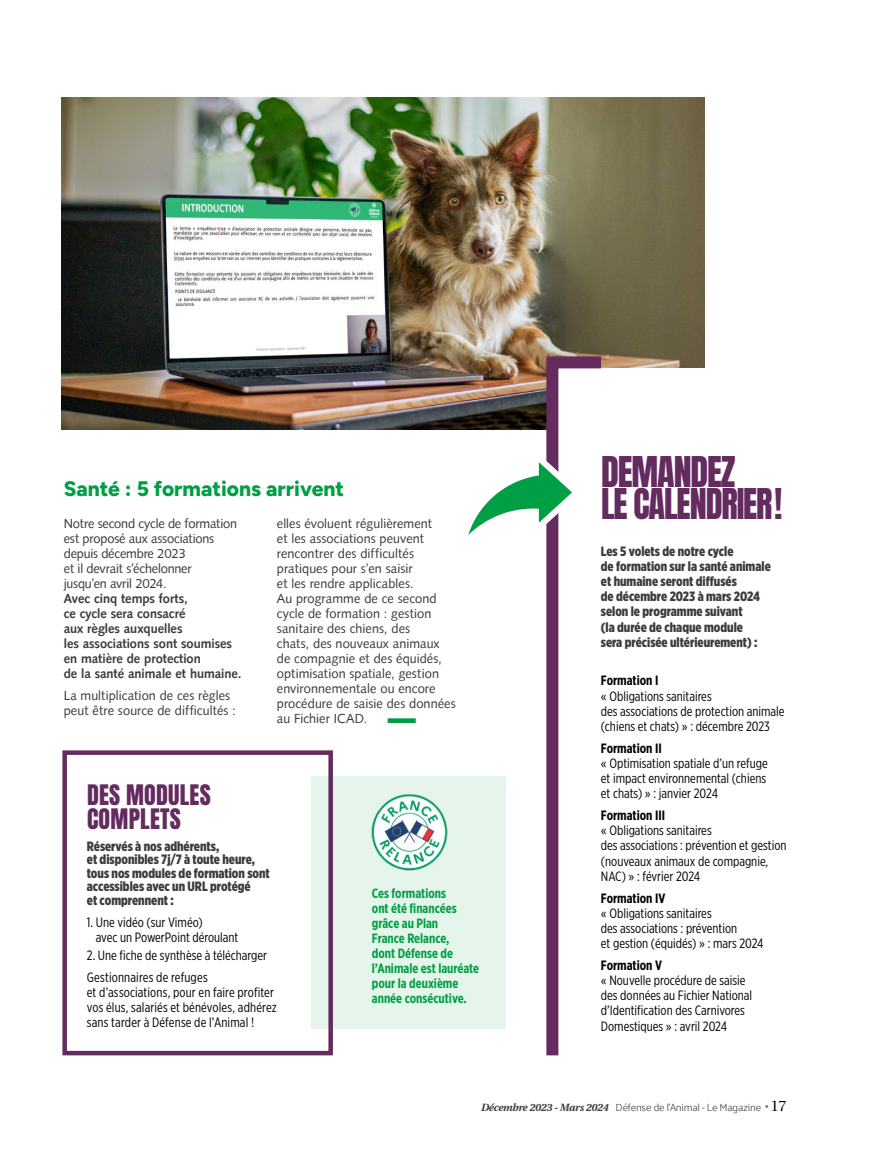
<style>
.page{position:relative;width:893px;height:1149px;background:#fff}
.page>*{position:absolute;margin:0;border:0;box-sizing:border-box;transform-origin:0 0}
.t1{font:36px/31.5px "Anton";letter-spacing:-.03em;color:#632b5e}
.t2{font:24px/24px "Anton";letter-spacing:.01em;color:#632b5e}
.t3{font:800 21px "Figtree";color:#009e45}
.t4{font:13.5px/15px "Gotham X Narrow";color:#000}
.t5{font:13.5px/15px "Syntax D";letter-spacing:.01em;color:#3c3c3b}
.t6{font:900 13.5px/15px "Gotham X Narrow";color:#3c3c3b}
.t7{font:500 13.5px/15px "Syntax D";color:#3c3c3b}
.t8{font:700 13.5px/15px "Gotham X Narrow";color:#009e45}
.t9{font:13.5px/15px "Syntax D";letter-spacing:-.01em;color:#3c3c3b}
.t10{font:700 13.5px "Gotham X Narrow";color:#000}
.t11{font:300 10.5px "Palanquin";letter-spacing:-.02em;color:#3c3c3b}
.t12{font:6.75px "Zapf Dingbats ITC";color:#009e45;scale:6 1}
.s1{font-family:"Heuristica";font-weight:700;font-style:italic}
.s2{font-size:13.5px}
.s3{font-family:"Heuristica";font-weight:400;font-size:15px;color:#000}
</style>
<div class="page">
<img style="left:61px;top:98px;width:643px;height:331px">
<div style="left:550px;top:368px;width:343px;height:780px;background:#fff"></div>
<svg style="left:540px;top:350px;width:73px;height:706px"></svg>
<div style="left:312px;top:776px;width:194px;height:252px;background:#e6f5ec"></div>
<div style="left:62px;top:750px;width:271px;height:304px;border:4px solid #632b5e"></div>
<img style="left:371px;top:794px;width:77px;height:77px">
<svg style="left:468px;top:441px;width:117px;height:127px"></svg>
<h3 class="t3" style="left:64px;top:475px;width:282px">Santé : 5 formations arrivent</h3>
<p class="t9" style="left:64px;top:515px;width:175px">Notre second cycle de formation est proposé aux associations depuis décembre 2023<br>et il devrait s’échelonner jusqu’en avril 2024.</p>
<p class="t7" style="left:64px;top:590px;width:179px">Avec cinq temps forts,<br>ce cycle sera consacré<br>aux règles auxquelles<br>les associations sont soumises en matière de protection<br>de la santé animale et humaine.</p>
<p class="t5" style="left:64px;top:688px;width:173px">La multiplication de ces règles peut être source de difficultés :</p>
<p class="t5" style="left:277px;top:515px;width:180px">elles évoluent régulièrement<br>et les associations peuvent rencontrer des difficultés pratiques pour s’en saisir<br>et les rendre applicables.<br>Au programme de ce second cycle de formation : gestion sanitaire des chiens, des<br>chats, des nouveaux animaux de compagnie et des équidés, optimisation spatiale, gestion environnementale ou encore procédure de saisie des données au Fichier ICAD.</p>
<p class="t12" style="left:387px;top:717px;width:7px">■</p>
<h2 class="t2" style="left:87px;top:784px;width:125px">DES MODULES<br>COMPLETS</h2>
<p class="t6" style="left:87px;top:839px;width:184px;line-height:13.5px">Réservés à nos adhérents,<br>et disponibles 7j/7 à toute heure, tous nos modules de formation sont accessibles avec un URL protégé<br>et comprennent :</p>
<p class="t4" style="left:96px;top:914px;width:144px;text-indent:-9px">1. Une vidéo (sur Viméo)<br>avec un PowerPoint déroulant</p>
<p class="t4" style="left:87px;top:943px;width:182px;line-height:22.5px">2. Une fiche de synthèse à télécharger<br>Gestionnaires de refuges</p>
<p class="t4" style="left:87px;top:984px;width:192px">et d’associations, pour en faire profiter vos élus, salariés et bénévoles, adhérez sans tarder à Défense de l’Animal !</p>
<p class="t8" style="left:372px;top:885px;width:109px">Ces formations<br>ont été financées grâce au Plan<br>France Relance,<br>dont Défense de l’Animale est lauréate pour la deuxième année consécutive.</p>
<h1 class="t1" style="left:601px;top:459px;width:183px">DEMANDEZ<br>LE CALENDRIER!</h1>
<p class="t6" style="left:601px;top:544px;width:171px">Les 5 volets de notre cycle<br>de formation sur la santé animale et humaine seront diffusés<br>de décembre 2023 à mars 2024 selon le programme suivant<br>(la durée de chaque module<br>sera précisée ultérieurement) :</p>
<p class="t10" style="left:601px;top:672px;width:59px">Formation I</p>
<p class="t4" style="left:601px;top:687px;width:185px">« Obligations sanitaires<br>des associations de protection animale (chiens et chats) » : décembre 2023</p>
<p class="t10" style="left:601px;top:739px;width:62px">Formation II</p>
<p class="t4" style="left:601px;top:755px;width:168px">« Optimisation spatiale d’un refuge et impact environnemental (chiens et chats) » : janvier 2024</p>
<p class="t10" style="left:601px;top:807px;width:66px">Formation III</p>
<p class="t4" style="left:601px;top:822px;width:187px">« Obligations sanitaires<br>des associations : prévention et gestion (nouveaux animaux de compagnie,<br>NAC) » : février 2024</p>
<p class="t10" style="left:601px;top:889px;width:66px">Formation IV</p>
<p class="t4" style="left:601px;top:905px;width:164px">« Obligations sanitaires<br>des associations : prévention<br>et gestion (équidés) » : mars 2024</p>
<p class="t10" style="left:601px;top:957px;width:63px">Formation V</p>
<p class="t4" style="left:601px;top:972px;width:153px">« Nouvelle procédure de saisie des données au Fichier National d’Identification des Carnivores<br>Domestiques » : avril 2024</p>
<p class="t11" style="left:481px;top:1101px;width:307px"><span class="s1">Décembre 2023 - Mars 2024</span> Défense de l’Animal - Le Magazine <span class="s2">•</span> <span class="s3">17</span></p>
</div>
